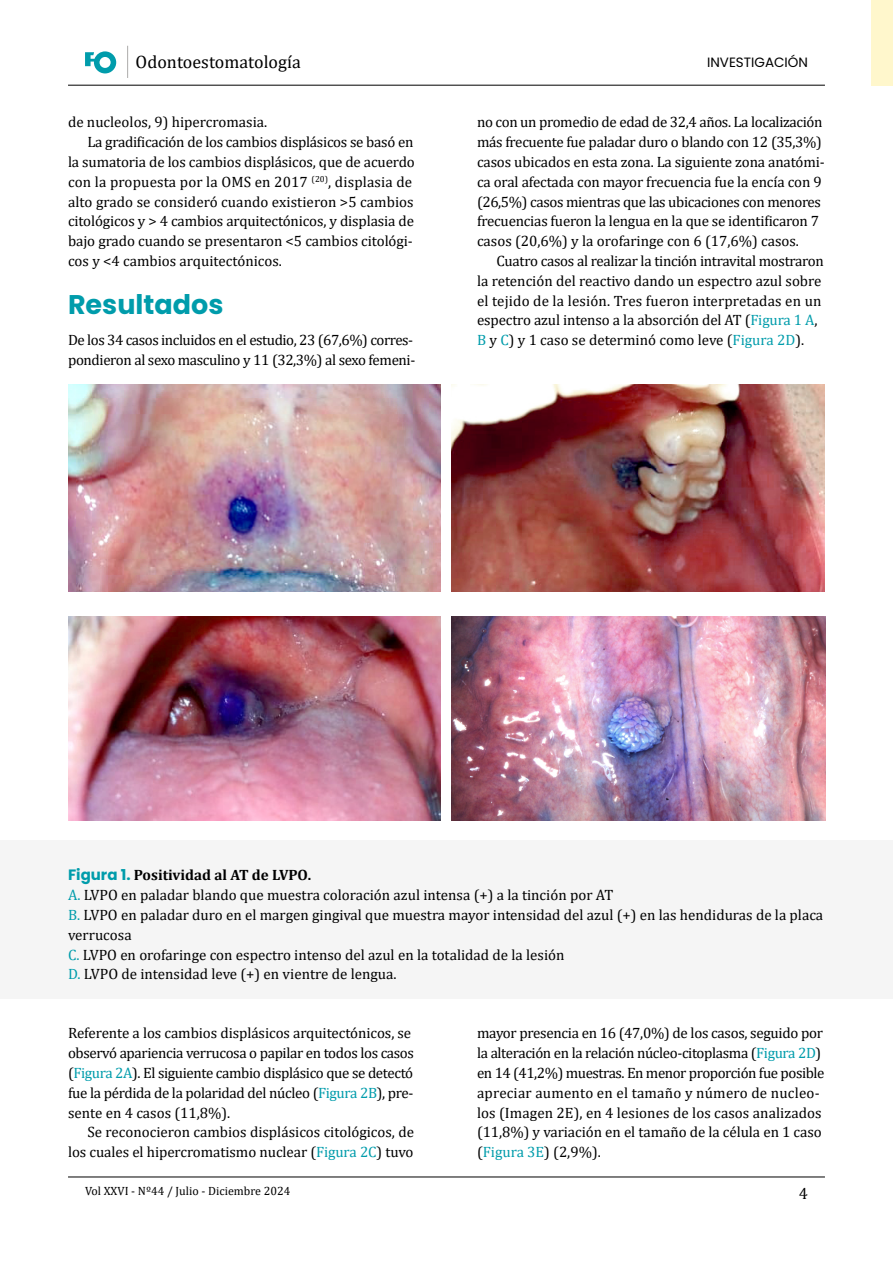
<style>
.page{position:relative;width:893px;height:1263px;background:#fff}
.page>*{position:absolute;margin:0;border:0;box-sizing:border-box;transform-origin:0 0}
.t1{font:700 27px "Poppins";color:#009cab}
.t2{font:18px "Cambria";color:#000}
.t3{font:16.5px "Cambria";color:#000}
.t4{font:15px/19.8px "Cambria";letter-spacing:-.01em;color:#000}
.t5{font:15px/19.8px "Cambria";letter-spacing:-.03em;color:#000}
.t6{font:15px "Cambria";letter-spacing:.01em;color:#000}
.t7{font:13.5px "Poppins";color:#000}
.t8{font:12px "Cambria";color:#000}
.s1{color:#009cab}
.s2{font-family:"Poppins";font-weight:700;color:#009cab}
.s3{font-weight:700}
</style>
<div class="page">
<hr style="left:68px;top:1176px;width:757px;height:1px;background:#000">
<svg style="left:85px;top:51px;width:31px;height:22px"></svg>
<hr style="left:68px;top:85px;width:757px;height:1px;background:#000">
<hr style="left:127px;top:46px;width:1px;height:32px;background:#acabaa">
<div style="left:872px;top:1px;width:21px;height:85px;background:#fff7cc"></div>
<div style="left:0;top:841px;width:893px;height:158px;background:#f5f5f5"></div>
<img style="left:68px;top:385px;width:372px;height:206px">
<img style="left:452px;top:385px;width:373px;height:206px">
<img style="left:68px;top:616px;width:373px;height:204px">
<img style="left:451px;top:616px;width:374px;height:204px">
<p class="t2" style="left:136px;top:51px;width:167px">Odontoestomatología</p>
<p class="t7" style="left:707px;top:55px;width:102px">INVESTIGACIÓN</p>
<p class="t4" style="left:68px;top:112px;width:201px">de nucleolos, 9) hipercromasia.</p>
<p class="t4" style="left:88px;top:132px;width:327px">La gradificación de los cambios displásicos se basó en</p>
<p class="t4" style="left:68px;top:152px;width:348px">la sumatoria de los cambios displásicos, que de acuerdo</p>
<p class="t6" style="left:68px;top:173px;width:346px">con la propuesta por la OMS en 2017 <sup>(20)</sup>, displasia de</p>
<p class="t4" style="left:68px;top:192px;width:347px">alto grado se consideró cuando existieron &gt;5 cambios</p>
<p class="t4" style="left:68px;top:211px;width:347px">citológicos y &gt; 4 cambios arquitectónicos, y displasia de</p>
<p class="t4" style="left:68px;top:231px;width:346px">bajo grado cuando se presentaron &lt;5 cambios citológi-</p>
<p class="t4" style="left:68px;top:251px;width:215px">cos y &lt;4 cambios arquitectónicos.</p>
<h1 class="t1" style="left:68px;top:289px;width:157px">Resultados</h1>
<p class="t5" style="left:68px;top:330px;width:349px">De los 34 casos incluidos en el estudio, 23 (67,6%) corres&shy;pondieron al sexo masculino y 11 (32,3%) al sexo femeni-</p>
<p class="t4" style="left:477px;top:112px;width:349px">no con un promedio de edad de 32,4 años. La localización más frecuente fue paladar duro o blando con 12 (35,3%) casos ubicados en esta zona. La siguiente zona anatómi&shy;ca oral afectada con mayor frecuencia fue la encía con 9 (26,5%) casos mientras que las ubicaciones con menores frecuencias fueron la lengua en la que se identificaron 7 casos (20,6%) y la orofaringe con 6 (17,6%) casos.</p>
<p class="t4" style="left:477px;top:251px;width:348px;text-indent:20px">Cuatro casos al realizar la tinción intravital mostraron la retención del reactivo dando un espectro azul sobre el tejido de la lesión. Tres fueron interpretadas en un espectro azul intenso a la absorción del AT (<span class="s1">Figura 1 A</span>, <span class="s1">B</span> y <span class="s1">C</span>) y 1 caso se determinó como leve (<span class="s1">Figura 2D</span>).</p>
<p class="t4" style="left:68px;top:865px;width:757px"><span class="s2">Figura 1.</span> <span class="s3">Positividad al AT de LVPO.<br></span><span class="s1">A.</span> LVPO en paladar blando que muestra coloración azul intensa (+) a la tinción por AT<br><span class="s1">B.</span> LVPO en paladar duro en el margen gingival que muestra mayor intensidad del azul (+) en las hendiduras de la placa verrucosa<br><span class="s1">C.</span> LVPO en orofaringe con espectro intenso del azul en la totalidad de la lesión<br><span class="s1">D.</span> LVPO de intensidad leve (+) en vientre de lengua.</p>
<p class="t4" style="left:68px;top:1023px;width:347px">Referente a los cambios displásicos arquitectónicos, se observó apariencia verrucosa o papilar en todos los casos (<span class="s1">Figura 2A</span>). El siguiente cambio displásico que se detectó fue la pérdida de la polaridad del núcleo (<span class="s1">Figura 2B</span>), pre&shy;sente en 4 casos (11,8%).</p>
<p class="t4" style="left:68px;top:1122px;width:347px;text-align:right">Se reconocieron cambios displásicos citológicos, de los cuales el hipercromatismo nuclear (<span class="s1">Figura 2C</span>) tuvo</p>
<p class="t8" style="left:85px;top:1184px;width:207px">Vol XXVI - Nº44 / Julio - Diciembre 2024</p>
<p class="t4" style="left:477px;top:1023px;width:349px">mayor presencia en 16 (47,0%) de los casos, seguido por la alteración en la relación núcleo-citoplasma (<span class="s1">Figura 2D</span>) en 14 (41,2%) muestras. En menor proporción fue posible apreciar aumento en el tamaño y número de nucleo&shy;los (Imagen 2E), en 4 lesiones de los casos analizados (11,8%) y variación en el tamaño de la célula en 1 caso (<span class="s1">Figura 3E</span>) (2,9%).</p>
<p class="t3" style="left:799px;top:1184px;width:11px">4</p>
</div>
